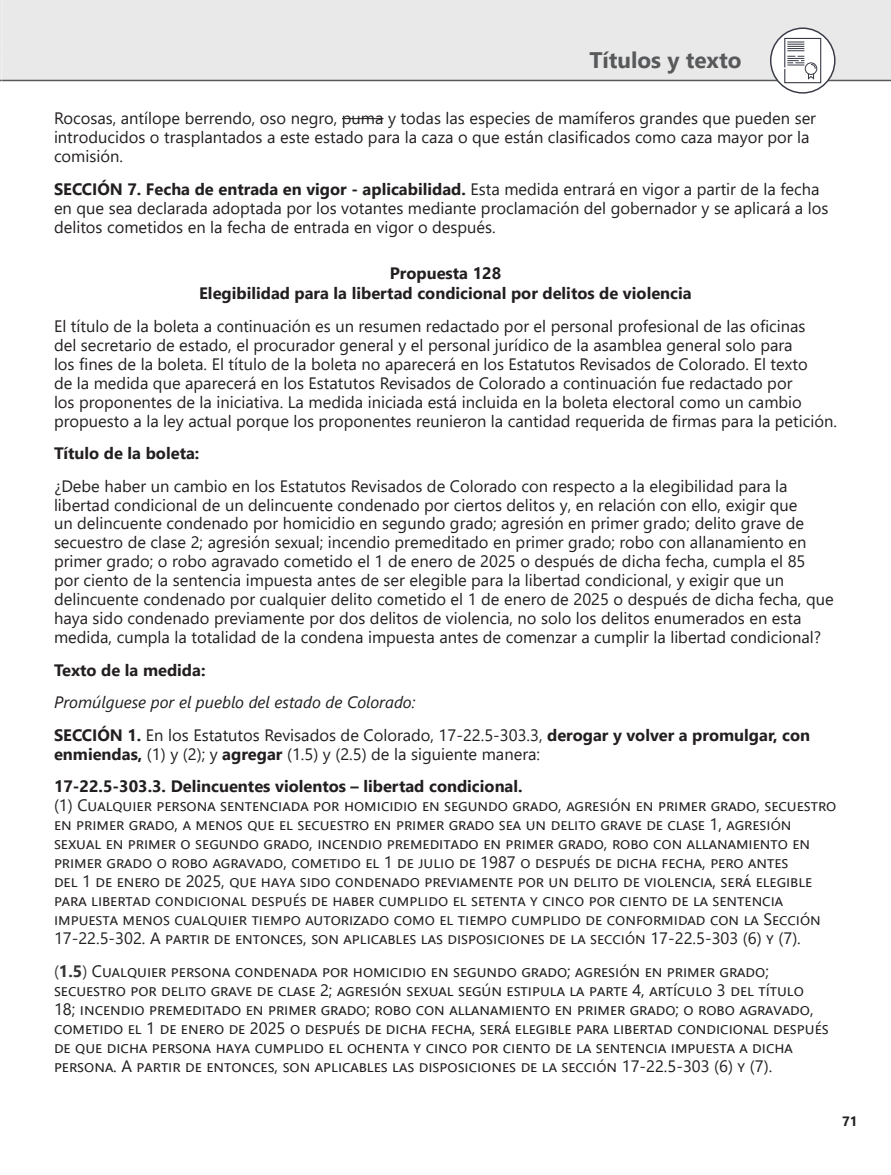
<style>
.page{position:relative;width:891px;height:1175px;background:#fff}
.page>*{position:absolute;margin:0;border:0;box-sizing:border-box;transform-origin:0 0}
.t1{font:700 22.5px "Segoe UI";color:#58595b}
.t2{font:16.5px/19px "Segoe UI";color:#231f20}
.t3{font:16.5px/18.9px "Segoe UI";color:#1e1e1e}
.t4{font:700 16.5px/19.8px "Segoe UI";color:#231f20;text-align:center}
.t5{font:italic 16.5px "Segoe UI";color:#231f20}
.t6{font:700 13.5px "Segoe UI";color:#231f20}
.s1{font-weight:700}
.s2{color:#353538}
.s3{font-weight:700;color:#353538}
.s4{color:#231f20}
</style>
<div class="page">
<svg style="left:0;top:0;width:1px;height:81px"></svg>
<div style="left:1px;top:0;width:890px;height:81px;background:#e9e9ea"></div>
<div style="left:771px;top:28px;width:64px;height:65px;background:#fff;border-radius:50%"></div>
<div style="left:770px;top:27px;width:66px;height:67px;border:1px solid #383b47;border-radius:50%"></div>
<svg style="left:784px;top:37px;width:38px;height:47px"></svg>
<hr style="left:342px;top:118px;width:42px;height:1px;background:#231f20">
<h1 class="t1" style="left:589px;top:39px;width:153px">Títulos y texto</h1>
<p class="t2" style="left:54px;top:107px;width:764px">Rocosas, antílope berrendo, oso negro, puma y todas las especies de mamíferos grandes que pueden ser introducidos o trasplantados a este estado para la caza o que están clasificados como caza mayor por la comisión.</p>
<p class="t2" style="left:54px;top:178px;width:776px"><span class="s1">SECCIÓN 7. Fecha de entrada en vigor - aplicabilidad.</span> Esta medida entrará en vigor a partir de la fecha en que sea declarada adoptada por los votantes mediante proclamación del gobernador y se aplicará a los delitos cometidos en la fecha de entrada en vigor o después.</p>
<h4 class="t4" style="left:199px;top:262px;width:494px">Propuesta 128<br>Elegibilidad para la libertad condicional por delitos de violencia</h4>
<p class="t2" style="left:54px;top:315px;width:785px">El título de la boleta a continuación es un resumen redactado por el personal profesional de las oficinas<br>del secretario de estado, el procurador general y el personal jurídico de la asamblea general solo para<br>los fines de la boleta. El título de la boleta no aparecerá en los Estatutos Revisados de Colorado. El texto<br>de la medida que aparecerá en los Estatutos Revisados de Colorado a continuación fue redactado por<br>los proponentes de la iniciativa. La medida iniciada está incluida en la boleta electoral como un cambio propuesto a la ley actual porque los proponentes reunieron la cantidad requerida de firmas para la petición.</p>
<h5 class="t4" style="left:54px;top:442px;width:147px">Título de la boleta:</h5>
<p class="t2" style="left:54px;top:474px;width:781px">¿Debe haber un cambio en los Estatutos Revisados de Colorado con respecto a la elegibilidad para la libertad condicional de un delincuente condenado por ciertos delitos y, en relación con ello, exigir que<br>un delincuente condenado por homicidio en segundo grado; agresión en primer grado; delito grave de secuestro de clase 2; agresión sexual; incendio premeditado en primer grado; robo con allanamiento en primer grado; o robo agravado cometido el 1 de enero de 2025 o después de dicha fecha, cumpla el 85 por ciento de la sentencia impuesta antes de ser elegible para la libertad condicional, y exigir que un delincuente condenado por cualquier delito cometido el 1 de enero de 2025 o después de dicha fecha, que haya sido condenado previamente por dos delitos de violencia, no solo los delitos enumerados en esta medida, cumpla la totalidad de la condena impuesta antes de comenzar a cumplir la libertad condicional?</p>
<h5 class="t4" style="left:54px;top:659px;width:153px">Texto de la medida:</h5>
<p class="t5" style="left:54px;top:687px;width:363px">Promúlguese por el pueblo del estado de Colorado:</p>
<p class="t2" style="left:54px;top:724px;width:758px"><span class="s1">SECCIÓN 1.</span> En los Estatutos Revisados de Colorado, 17-22.5-303.3, <span class="s1">derogar y volver a promulgar, con enmiendas,</span> (1) y (2); y <span class="s1">agregar</span> (1.5) y (2.5) de la siguiente manera:</p>
<p class="t2" style="left:54px;top:775px;width:784px"><span class="s1">17-22.5-303.3. Delincuentes violentos – libertad condicional.<br></span>(1) Cualquier persona sentenciada por homicidio en segundo grado, agresión en primer grado, secuestro en primer grado, a menos que el secuestro en primer grado sea un delito grave de clase 1, agresión sexual en primer o segundo grado, incendio premeditado en primer grado, robo con allanamiento en primer grado o robo agravado, cometido el 1 de julio de 1987 o después de dicha fecha, pero antes<br>del 1 de enero de 2025, que haya sido condenado previamente por un delito de violencia, será elegible para libertad condicional después de haber cumplido el setenta y cinco por ciento de la sentencia impuesta menos cualquier tiempo autorizado como el tiempo cumplido de conformidad con la Sección 17-22.5-302. A partir de entonces, son aplicables las disposiciones de la sección 17-22.5-303 (6) y (7).</p>
<p class="t3" style="left:54px;top:960px;width:776px"><span class="s2">(</span><span class="s3">1.5</span><span class="s2">)</span> Cualquier persona condenada por homicidio en segundo grado; agresión en primer grado; secuestro por delito grave de clase 2; agresión sexual según estipula la parte 4, artículo 3 del título 18; incendio premeditado en primer grado; robo con allanamiento en primer grado; o robo agravado, cometido el 1 de enero de 2025 o después de dicha fecha, será elegible para libertad condicional después de que dicha persona haya cumplido el ochenta y cinco por ciento de la sentencia impuesta a dicha persona. <span class="s4">A partir de entonces, son aplicables las disposiciones de la sección 17-22.5-303 (6) y (7).</span></p>
<p class="t6" style="left:842px;top:1108px;width:17px">71</p>
</div>
